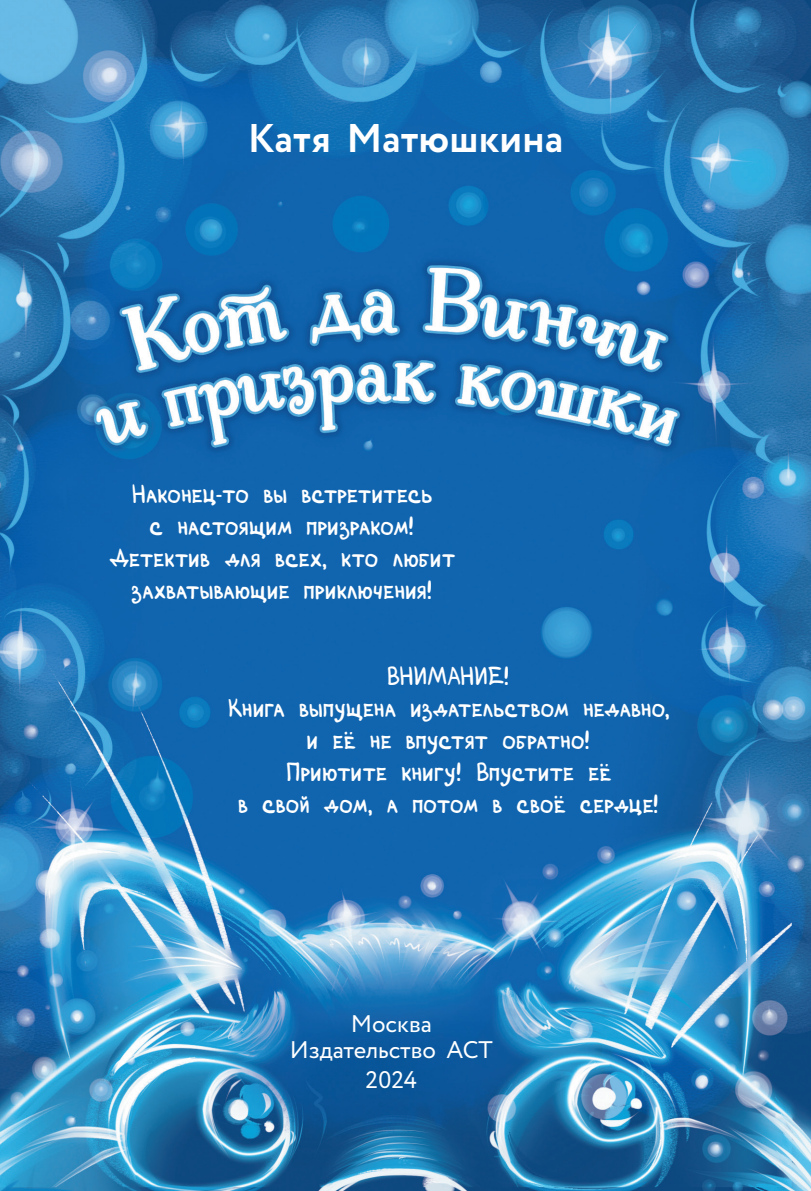
<style>
.page{position:relative;width:811px;height:1191px;background:#fff}
.page>*{position:absolute;margin:0;border:0;box-sizing:border-box;transform-origin:0 0}
.t1{font:700 40px "Circe";color:#fff}
.t2{font:26.4px/32px "Lapy vverh";letter-spacing:.005em;color:#fff;text-align:center}
.t3{font:24px/26px "Circe";letter-spacing:-.005em;color:#fff;text-align:center}
</style>
<div class="page">
<img style="left:0;top:0;width:811px;height:1190px">
<h1 class="t1" style="left:248px;top:124px;width:317px">Катя Матюшкина</h1>
<p class="t2" style="left:110px;top:478px;width:348px">Наконец-то вы встретитесь<br>с настоящим призраком!<br>Детектив для всех, кто любит захватывающие приключения!</p>
<p class="t2" style="left:229px;top:660px;width:443px">ВНИМАНИЕ!<br>Книга выпущена издательством недавно, и её не впустят обратно!<br>Приютите книгу! Впустите её<br>в свой дом, а потом в своё сердце!</p>
<p class="t3" style="left:290px;top:1013px;width:204px">Москва<br>Издательство АСТ</p>
<p class="t3" style="left:365px;top:1069px;width:53px">2024</p>
</div>
